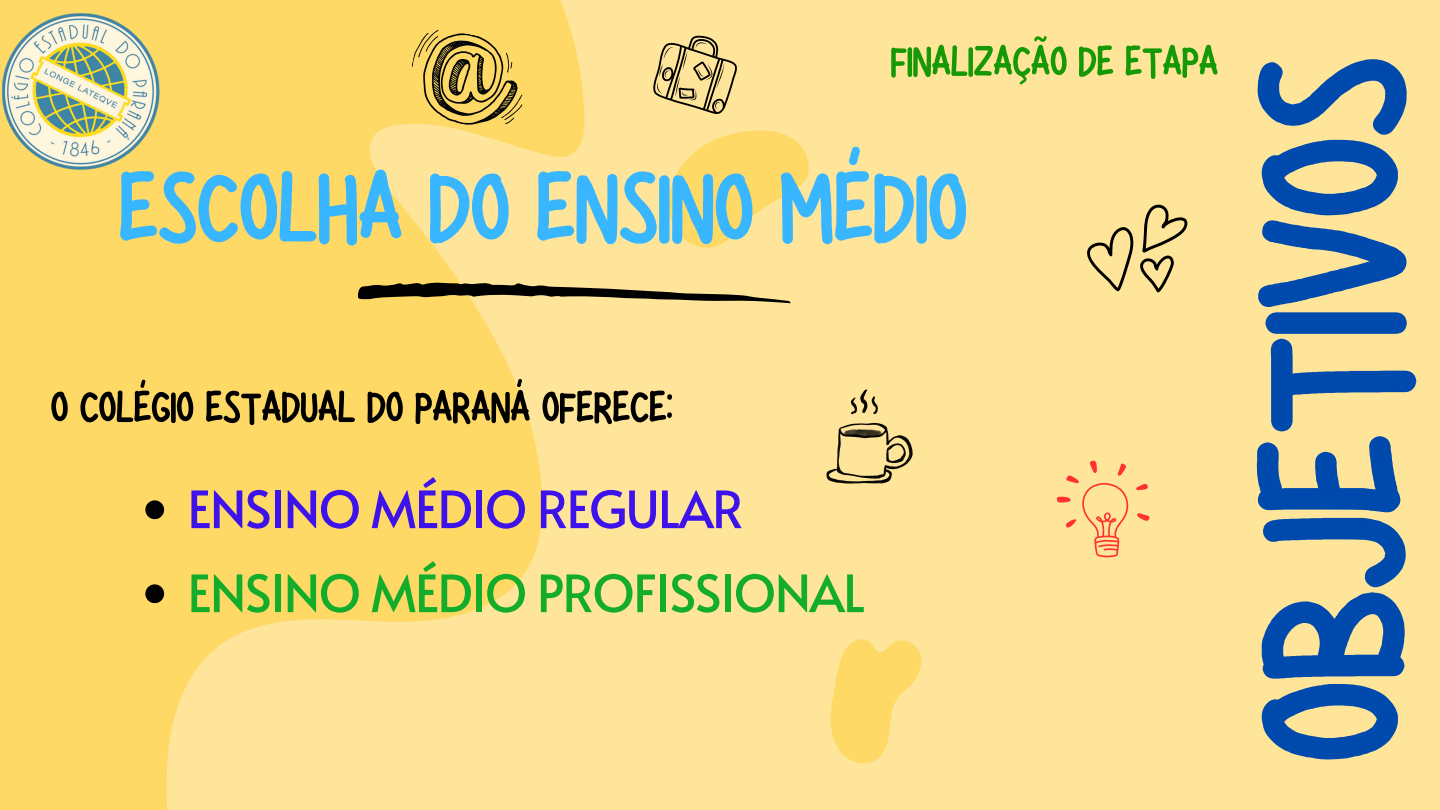
<style>
.page{position:relative;width:1440px;height:810px;background:#ffe59a}
.page>*{position:absolute;margin:0;border:0;box-sizing:border-box;transform-origin:0 0}
.t1{font:268.7px "Hibernate";color:#004aad}
.t2{font:130.2px "Hibernate";color:#38b6ff}
.t3{font:58.3px "Hibernate";color:#000}
.t4{font:56.5px "Hibernate";color:#169906}
.t5{font:51.3px "Alata";letter-spacing:-.03em;color:#13ad2b}
.t6{font:51.3px "Alata";letter-spacing:-.03em;color:#3e12eb}
</style>
<div class="page">
<svg style="left:0;top:0;width:585px;height:810px;fill:#fed966"></svg>
<svg style="left:358px;top:281px;width:433px;height:22px"></svg>
<svg style="left:830px;top:639px;width:92px;height:125px"></svg>
<svg style="left:145px;top:500px;width:19px;height:19px"></svg>
<svg style="left:145px;top:584px;width:19px;height:19px"></svg>
<svg style="left:1087px;top:204px;width:101px;height:88px"></svg>
<svg style="left:1056px;top:461px;width:93px;height:96px"></svg>
<div style="left:22px;top:206px;width:119px;height:194px;background:#fed966"></div>
<svg style="left:827px;top:389px;width:86px;height:95px"></svg>
<svg style="left:653px;top:36px;width:156px;height:212px"></svg>
<svg style="left:411px;top:27px;width:116px;height:107px;background:#ccaf54"></svg>
<img style="left:2px;top:13px;width:157px;height:157px">
<p class="t4" style="left:891px;top:33px;width:329px">FINALIZAÇÃO DE ETAPA</p>
<p class="t2" style="left:119px;top:142px;width:850px">ESCOLHA DO ENSINO MÉDIO</p>
<h1 class="t3" style="left:51px;top:378px;width:623px">O COLÉGIO ESTADUAL DO PARANÁ OFERECE:</h1>
<p class="t6" style="left:188px;top:472px;width:557px">ENSINO MÉDIO REGULAR</p>
<p class="t5" style="left:188px;top:556px;width:679px">ENSINO MÉDIO PROFISSIONAL</p>
<p class="t1" style="left:1198px;top:762px;width:707px;rotate:-90deg">OBJETIVOS</p>
</div>
